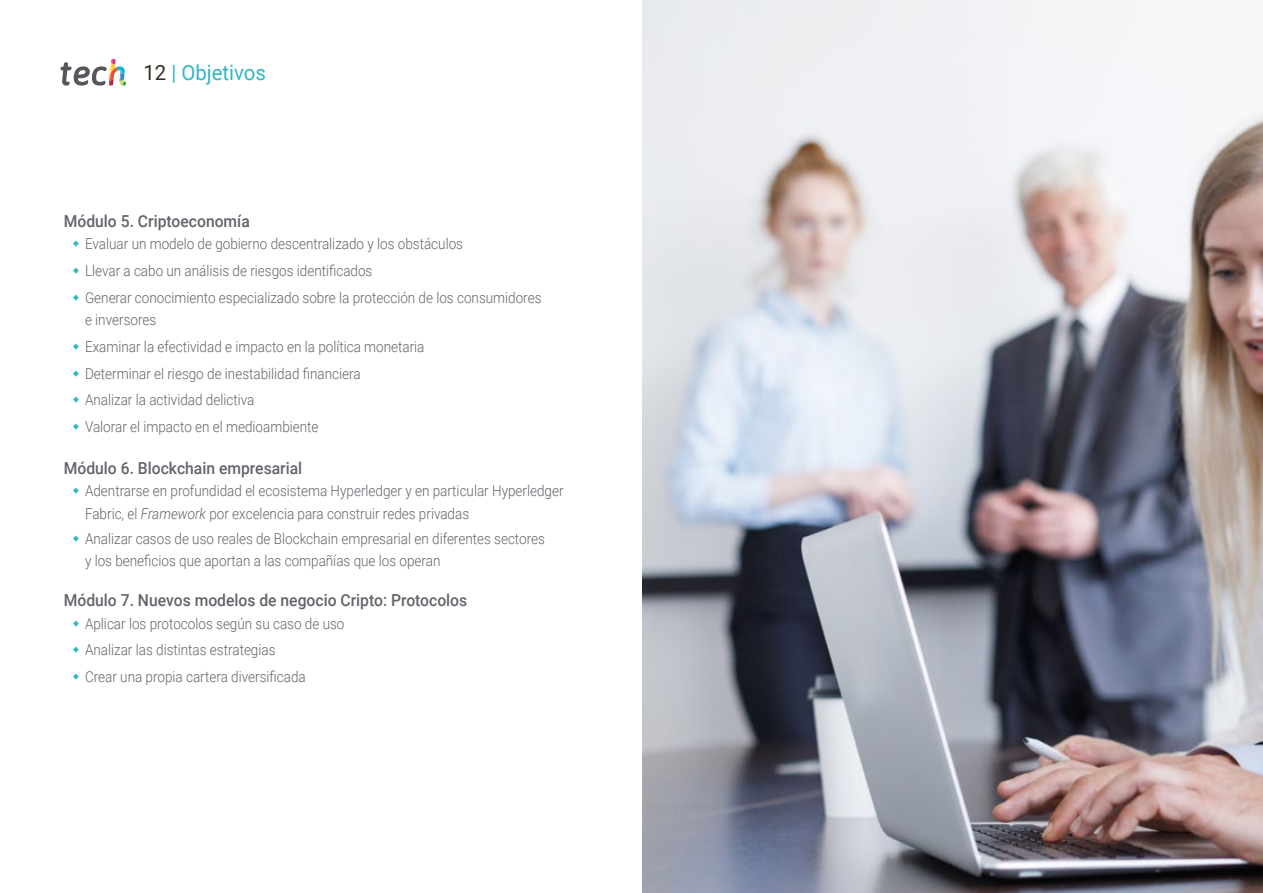
<style>
.page{position:relative;width:1263px;height:893px;background:#fff}
.page>*{position:absolute;margin:0;border:0;box-sizing:border-box;transform-origin:0 0}
.t1{font:21px "Roboto";color:#2db8c5}
.t2{font:500 16.5px "Roboto";color:#61646a;scale:.95 1}
.t3{font:300 15px/26.7px "Roboto";color:#61646a;scale:.9 1}
.s1{color:#312e20}
.s2{font-style:italic}
</style>
<div class="page">
<svg style="left:61px;top:59px;width:65px;height:27px"></svg>
<img style="left:642px;top:0;width:621px;height:893px">
<h1 class="t1" style="left:144px;top:57px;width:124px"><span class="s1">12</span> | Objetivos</h1>
<p class="t2" style="left:64px;top:209px;width:197px">Módulo 5. Criptoeconomía</p>
<p class="t3" style="left:85px;top:230px;width:509px">Evaluar un modelo de gobierno descentralizado y los obstáculos<br>Llevar a cabo un análisis de riesgos identificados<br>Generar conocimiento especializado sobre la protección de los consumidores</p>
<p class="t3" style="left:85px;top:306px;width:379px">e inversores<br>Examinar la efectividad e impacto en la política monetaria Determinar el riesgo de inestabilidad financiera<br>Analizar la actividad delictiva<br>Valorar el impacto en el medioambiente</p>
<p class="t2" style="left:64px;top:456px;width:252px">Módulo 6. Blockchain empresarial</p>
<p class="t3" style="left:85px;top:479px;width:533px;line-height:22.5px">Adentrarse en profundidad el ecosistema Hyperledger y en particular Hyperledger<br>Fabric, el <span class="s2">Framework</span> por excelencia para construir redes privadas</p>
<p class="t3" style="left:85px;top:527px;width:512px;line-height:22.5px">Analizar casos de uso reales de Blockchain empresarial en diferentes sectores y los beneficios que aportan a las compañías que los operan</p>
<p class="t2" style="left:64px;top:589px;width:426px">Módulo 7. Nuevos modelos de negocio Cripto: Protocolos</p>
<p class="t3" style="left:85px;top:609px;width:290px">Aplicar los protocolos según su caso de uso<br>Analizar las distintas estrategias<br>Crear una propia cartera diversificada</p>
</div>
